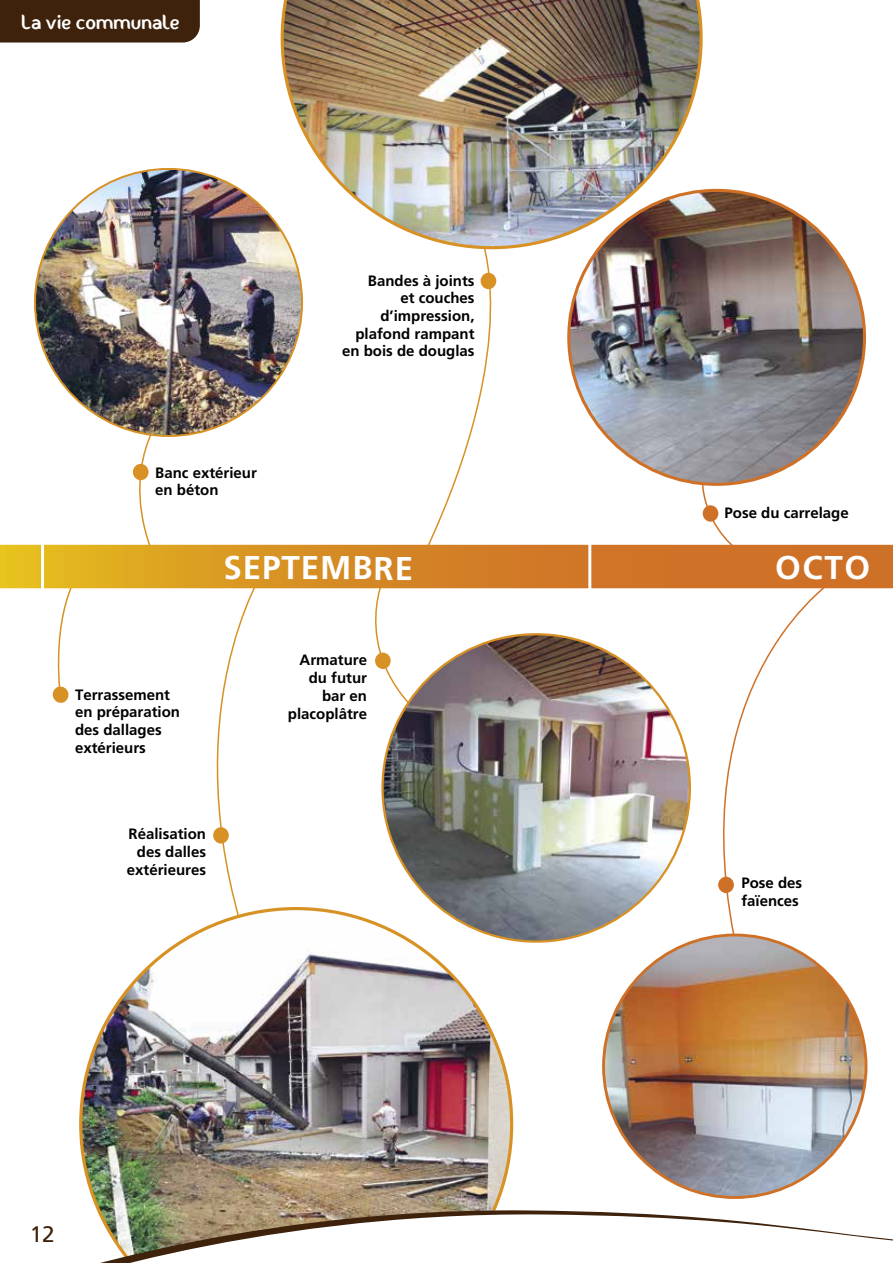
<style>
.page{position:relative;width:893px;height:1263px;background:#fff}
.page>*{position:absolute;margin:0;border:0;box-sizing:border-box;transform-origin:0 0}
.t1{font:700 33px "Frutiger";letter-spacing:.025em;color:#fff}
.t2{font:22.5px "Frutiger";color:#3e220b}
.t3{font:21px "Fontasique";color:#fff}
.t4{font:700 15px/17.7px "Frutiger";color:#000;text-align:right}
</style>
<div class="page">
<svg style="left:423px;top:249px;width:103px;height:296px"></svg>
<svg style="left:694px;top:484px;width:55px;height:61px"></svg>
<svg style="left:113px;top:406px;width:153px;height:501px"></svg>
<svg style="left:340px;top:588px;width:109px;height:150px"></svg>
<svg style="left:672px;top:588px;width:171px;height:377px"></svg>
<img style="left:79px;top:907px;width:434px;height:261px">
<div style="left:0;top:0;width:200px;height:43px;background:#3e220b"></div>
<svg style="left:52px;top:588px;width:31px;height:115px"></svg>
<div style="left:213px;top:827px;width:16px;height:16px;background:#d79124;border-radius:50%"></div>
<div style="left:375px;top:653px;width:16px;height:16px;background:#d79124;border-radius:50%"></div>
<img style="left:570px;top:190px;width:294px;height:294px">
<img style="left:604px;top:935px;width:262px;height:262px;border-radius:131px">
<img style="left:281px;top:0;width:422px;height:249px">
<img style="left:383px;top:634px;width:307px;height:307px;border-radius:152px">
<img style="left:35px;top:169px;width:267px;height:267px;border-radius:134px">
<div style="left:133px;top:464px;width:16px;height:16px;background:#d79124;border-radius:50%"></div>
<div style="left:481px;top:273px;width:15px;height:16px;background:#d79124;border-radius:50%"></div>
<div style="left:703px;top:505px;width:15px;height:17px;background:#cf7027;border-radius:50%"></div>
<div style="left:718px;top:877px;width:16px;height:16px;background:#cf7027;border-radius:50%"></div>
<img style="left:83px;top:1168px;width:810px;height:95px">
<svg style="left:0;top:545px;width:893px;height:43px"></svg>
<hr style="left:588px;top:530px;width:3px;height:72px;background:#fff">
<hr style="left:41px;top:530px;width:3px;height:72px;background:#fff">
<h3 class="t3" style="left:21px;top:14px;width:160px">La vie communale</h3>
<p class="t4" style="left:155px;top:463px;width:103px;text-align:left">Banc extérieur en béton</p>
<p class="t4" style="left:342px;top:271px;width:134px">Bandes à joints<br>et couches d’impression, plafond rampant en bois de douglas</p>
<p class="t4" style="left:725px;top:504px;width:126px">Pose du carrelage</p>
<h1 class="t1" style="left:224px;top:548px;width:191px">SEPTEMBRE</h1>
<h1 class="t1" style="left:775px;top:548px;width:96px">OCTO</h1>
<p class="t4" style="left:75px;top:685px;width:107px;text-align:left">Terrassement en préparation des dallages extérieurs</p>
<p class="t4" style="left:127px;top:825px;width:81px">Réalisation des dalles extérieures</p>
<p class="t4" style="left:288px;top:651px;width:81px">Armature du futur bar en placoplâtre</p>
<p class="t4" style="left:741px;top:874px;width:62px;text-align:left">Pose des faïences</p>
<h2 class="t2" style="left:30px;top:1221px;width:27px">12</h2>
</div>
